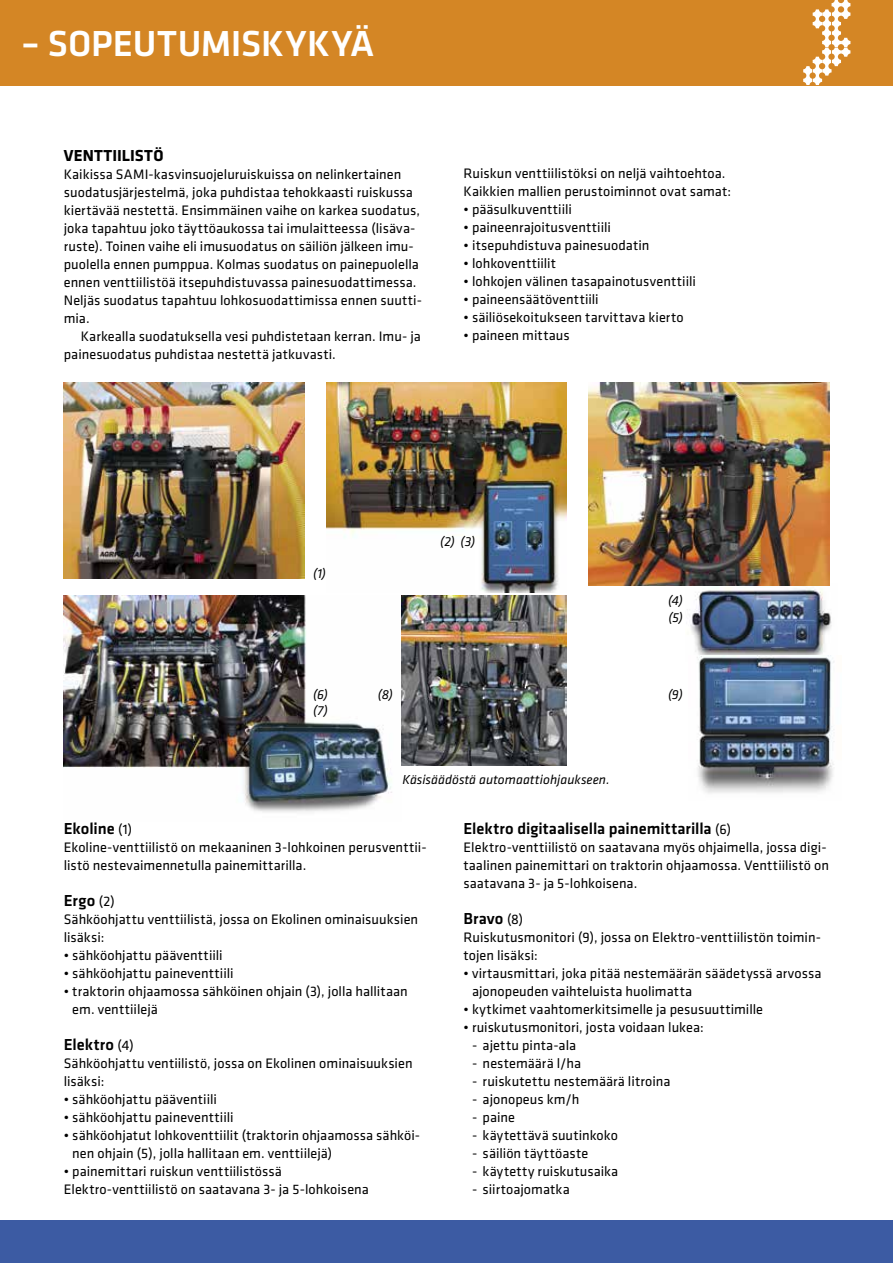
<style>
.page{position:relative;width:893px;height:1263px;background:#fff}
.page>*{position:absolute;margin:0;border:0;box-sizing:border-box;transform-origin:0 0}
.t1{font:500 37.5px "Klavika";letter-spacing:-.005em;color:#fff}
.t2{font:500 16.5px "Klavika";color:#000}
.t3{font:700 16.5px "Klavika";color:#000}
.t4{font:14.25px/18px "Klavika";letter-spacing:.005em;color:#000}
.t5{font:italic 13.5px/16.5px "Klavika";color:#000}
.s1{font-weight:400;font-size:14.25px}
</style>
<div class="page">
<img style="left:687px;top:583px;width:145px;height:73px">
<img style="left:64px;top:595px;width:338px;height:217px">
<div style="left:0;top:0;width:893px;height:85px;background:#d48625"></div>
<svg style="left:803px;top:0;width:47px;height:85px"></svg>
<img style="left:588px;top:383px;width:241px;height:203px">
<img style="left:64px;top:383px;width:241px;height:195px">
<img style="left:326px;top:383px;width:241px;height:209px">
<img style="left:697px;top:656px;width:137px;height:137px">
<img style="left:402px;top:595px;width:165px;height:170px">
<div style="left:0;top:1220px;width:893px;height:43px;background:#3c5ba3"></div>
<h1 class="t1" style="left:21px;top:23px;width:355px">– sopeutumiskykyä</h1>
<p class="t3" style="left:64px;top:147px;width:38px">VENTTII</p>
<p class="t3" style="left:122px;top:147px;width:43px">LISTÖ</p>
<p class="t4" style="left:64px;top:166px;width:360px">Kaikissa SAMI-kasvinsuojeluruiskuissa on nelinkertainen suodatusjärjestelmä, joka puhdistaa tehokkaasti ruiskussa kiertävää nestettä. Ensimmäinen vaihe on karkea suodatus, joka tapahtuu joko täyttöaukossa tai imulaitteessa (lisäva&shy;ruste). Toinen vaihe eli imusuodatus on säiliön jälkeen imu&shy;puolella ennen pumppua. Kolmas suodatus on painepuolella ennen venttiilistöä itsepuhdistuvassa painesuodattimessa.<br>Neljäs suodatus tapahtuu lohkosuodattimissa ennen suutti&shy;mia.</p>
<p class="t4" style="left:64px;top:328px;width:358px;text-indent:17px">Karkealla suodatuksella vesi puhdistetaan kerran. Imu- ja painesuodatus puhdistaa nestettä jatkuvasti.</p>
<p class="t4" style="left:463px;top:164px;width:269px">Ruiskun venttiilistöksi on neljä vaihtoehtoa.<br>Kaikkien mallien perustoiminnot ovat samat:</p>
<p class="t4" style="left:463px;top:200px;width:110px">• pääsulkuventtiili</p>
<p class="t4" style="left:463px;top:218px;width:149px">• paineenrajoitusventtiili</p>
<p class="t4" style="left:463px;top:236px;width:187px">• itsepuhdistuva painesuodatin</p>
<p class="t4" style="left:463px;top:254px;width:94px">• lohkoventtiilit</p>
<p class="t4" style="left:463px;top:272px;width:234px">• lohkojen välinen tasapainotusventtiili</p>
<p class="t4" style="left:463px;top:290px;width:137px">• paineensäätöventtiili</p>
<p class="t4" style="left:463px;top:308px;width:222px">• säiliösekoitukseen tarvittava kierto</p>
<p class="t4" style="left:463px;top:326px;width:108px">• paineen mittaus</p>
<p class="t5" style="left:313px;top:566px;width:14px">(1)</p>
<p class="t5" style="left:440px;top:533px;width:37px">(2) (3)</p>
<p class="t5" style="left:668px;top:593px;width:16px">(4) (5)</p>
<p class="t5" style="left:313px;top:686px;width:16px">(6) (7)</p>
<p class="t5" style="left:378px;top:686px;width:17px">(8)</p>
<p class="t5" style="left:668px;top:686px;width:16px">(9)</p>
<p class="t5" style="left:403px;top:771px;width:209px">Käsisäädöstä automaattiohjaukseen.</p>
<p class="t2" style="left:64px;top:819px;width:70px">Ekoline <span class="s1">(1)</span></p>
<p class="t4" style="left:64px;top:838px;width:364px">Ekoline-venttiilistö on mekaaninen 3-lohkoinen perusventtii&shy;listö nestevaimennetulla painemittarilla.</p>
<p class="t2" style="left:64px;top:891px;width:52px">Ergo <span class="s1">(2)</span></p>
<p class="t4" style="left:64px;top:910px;width:356px">Sähköohjattu venttiilistä, jossa on Ekolinen ominaisuuksien lisäksi:</p>
<p class="t4" style="left:64px;top:946px;width:160px">• sähköohjattu pääventtiili</p>
<p class="t4" style="left:64px;top:964px;width:171px">• sähköohjattu paineventtiili</p>
<p class="t4" style="left:72px;top:982px;width:337px;text-indent:-9px">• traktorin ohjaamossa sähköinen ohjain (3), jolla hallitaan em. venttiilejä</p>
<p class="t2" style="left:64px;top:1035px;width:72px">Elektro <span class="s1">(4)</span></p>
<p class="t4" style="left:64px;top:1054px;width:350px">Sähköohjattu ventiilistö, jossa on Ekolinen ominaisuuksien lisäksi:</p>
<p class="t4" style="left:64px;top:1090px;width:155px">• sähköohjattu pääventiili</p>
<p class="t4" style="left:64px;top:1108px;width:171px">• sähköohjattu paineventtiili</p>
<p class="t4" style="left:72px;top:1126px;width:349px;text-indent:-9px">• sähköohjatut lohkoventtiilit (traktorin ohjaamossa sähköi&shy;nen ohjain (5), jolla hallitaan em. venttiilejä)</p>
<p class="t4" style="left:64px;top:1162px;width:306px">• painemittari ruiskun venttiilistössä<br>Elektro-venttiilistö on saatavana 3- ja 5-lohkoisena</p>
<p class="t2" style="left:463px;top:819px;width:269px">Elektro digitaalisella painemittarilla <span class="s1">(6)</span></p>
<p class="t4" style="left:463px;top:838px;width:367px">Elektro-venttiilistö on saatavana myös ohjaimella, jossa digi&shy;taalinen painemittari on traktorin ohjaamossa. Venttiilistö on saatavana 3- ja 5-lohkoisena.</p>
<p class="t2" style="left:463px;top:909px;width:61px">Bravo <span class="s1">(8)</span></p>
<p class="t4" style="left:463px;top:928px;width:359px">Ruiskutusmonitori (9), jossa on Elektro-venttiilistön toimin&shy;tojen lisäksi:</p>
<p class="t4" style="left:472px;top:964px;width:351px;text-indent:-9px">• virtausmittari, joka pitää nestemäärän säädetyssä arvossa ajonopeuden vaihteluista huolimatta</p>
<p class="t4" style="left:463px;top:1000px;width:301px">• kytkimet vaahtomerkitsimelle ja pesusuuttimille</p>
<p class="t4" style="left:463px;top:1018px;width:242px">• ruiskutusmonitori, josta voidaan lukea:</p>
<p class="t4" style="left:472px;top:1036px;width:106px">- ajettu pinta-ala</p>
<p class="t4" style="left:472px;top:1054px;width:111px">- nestemäärä l/ha</p>
<p class="t4" style="left:472px;top:1072px;width:200px">- ruiskutettu nestemäärä litroina</p>
<p class="t4" style="left:472px;top:1090px;width:109px">- ajonopeus km/h</p>
<p class="t4" style="left:472px;top:1108px;width:45px">- paine</p>
<p class="t4" style="left:472px;top:1126px;width:147px">- käytettävä suutinkoko</p>
<p class="t4" style="left:472px;top:1144px;width:118px">- säiliön täyttöaste</p>
<p class="t4" style="left:472px;top:1162px;width:148px">- käytetty ruiskutusaika</p>
<p class="t4" style="left:472px;top:1180px;width:99px">- siirtoajomatka</p>
</div>
